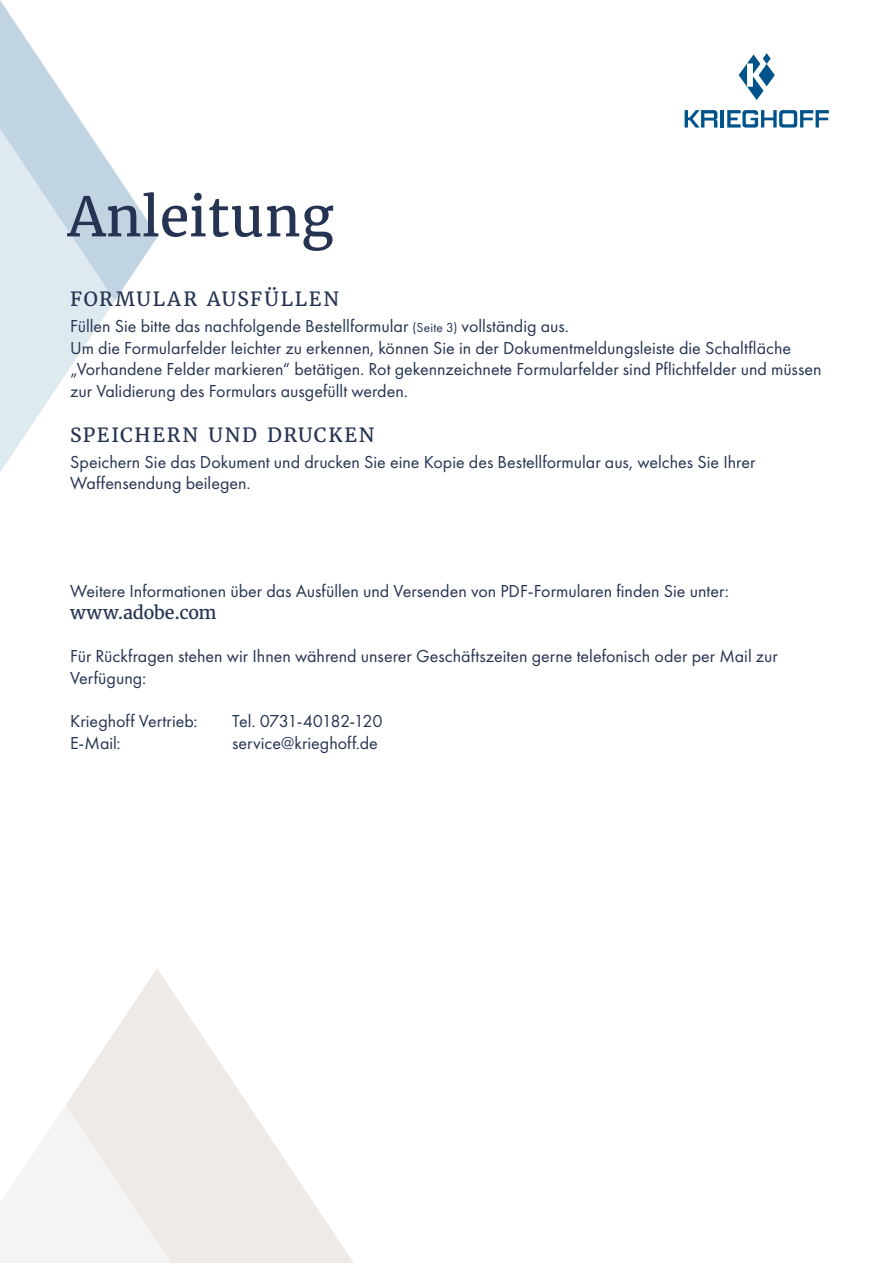
<style>
.page{position:relative;width:893px;height:1263px;background:#fff}
.page>*{position:absolute;margin:0;border:0;box-sizing:border-box;transform-origin:0 0}
.t1{font:54px "Merriweather";color:#253452}
.t2{font:19.5px "Merriweather";letter-spacing:.085em;color:#253452}
.t3{font:18px/21.6px "Futura PT";color:#253452}
.t4{font:18px "Futura PT";letter-spacing:-.04em;color:#253452}
.t5{font:18px "Merriweather";letter-spacing:-.01em;color:#253452}
.s1{font-size:13.5px}
</style>
<div class="page">
<svg style="left:67px;top:969px;width:287px;height:294px"></svg>
<svg style="left:0;top:1104px;width:221px;height:159px"></svg>
<svg style="left:0;top:0;width:86px;height:129px;fill:#c3d6e3"></svg>
<svg style="left:0;top:129px;width:158px;height:343px"></svg>
<hr style="left:721px;top:110px;width:3px;height:18px;background:#00528a">
<svg style="left:685px;top:110px;width:32px;height:18px"></svg>
<svg style="left:727px;top:110px;width:102px;height:18px"></svg>
<svg style="left:739px;top:53px;width:36px;height:47px"></svg>
<h1 class="t1" style="left:68px;top:183px;width:267px">Anleitung</h1>
<p class="t2" style="left:70px;top:287px;width:270px">FORMULAR AUSFÜLLEN</p>
<p class="t3" style="left:70px;top:315px;width:753px">Füllen Sie bitte das nachfolgende Bestellformular <span class="s1">(Seite 3)</span> vollständig aus.<br>Um die Formularfelder leichter zu erkennen, können Sie in der Dokumentmeldungsleiste die Schaltfläche „Vorhandene Felder markieren“ betätigen. Rot gekennzeichnete Formularfelder sind Pflichtfelder und müssen zur Validierung des Formulars ausgefüllt werden.</p>
<p class="t2" style="left:70px;top:423px;width:306px">SPEICHERN UND DRUCKEN</p>
<p class="t3" style="left:70px;top:451px;width:687px">Speichern Sie das Dokument und drucken Sie eine Kopie des Bestellformular aus, welches Sie Ihrer<br>Waffensendung beilegen.</p>
<p class="t3" style="left:70px;top:580px;width:660px">Weitere Informationen über das Ausfüllen und Versenden von PDF-Formularen finden Sie unter:</p>
<p class="t5" style="left:70px;top:601px;width:148px">www.adobe.com</p>
<p class="t3" style="left:70px;top:645px;width:709px">Für Rückfragen stehen wir Ihnen während unserer Geschäftszeiten gerne telefonisch oder per Mail zur<br>Verfügung:</p>
<p class="t3" style="left:70px;top:710px;width:129px">Krieghoff Vertrieb:</p>
<p class="t4" style="left:232px;top:710px;width:152px">Tel. 0731-40182-120</p>
<p class="t3" style="left:70px;top:732px;width:52px">E-Mail:</p>
<p class="t3" style="left:232px;top:732px;width:147px">service@krieghoff.de</p>
</div>
